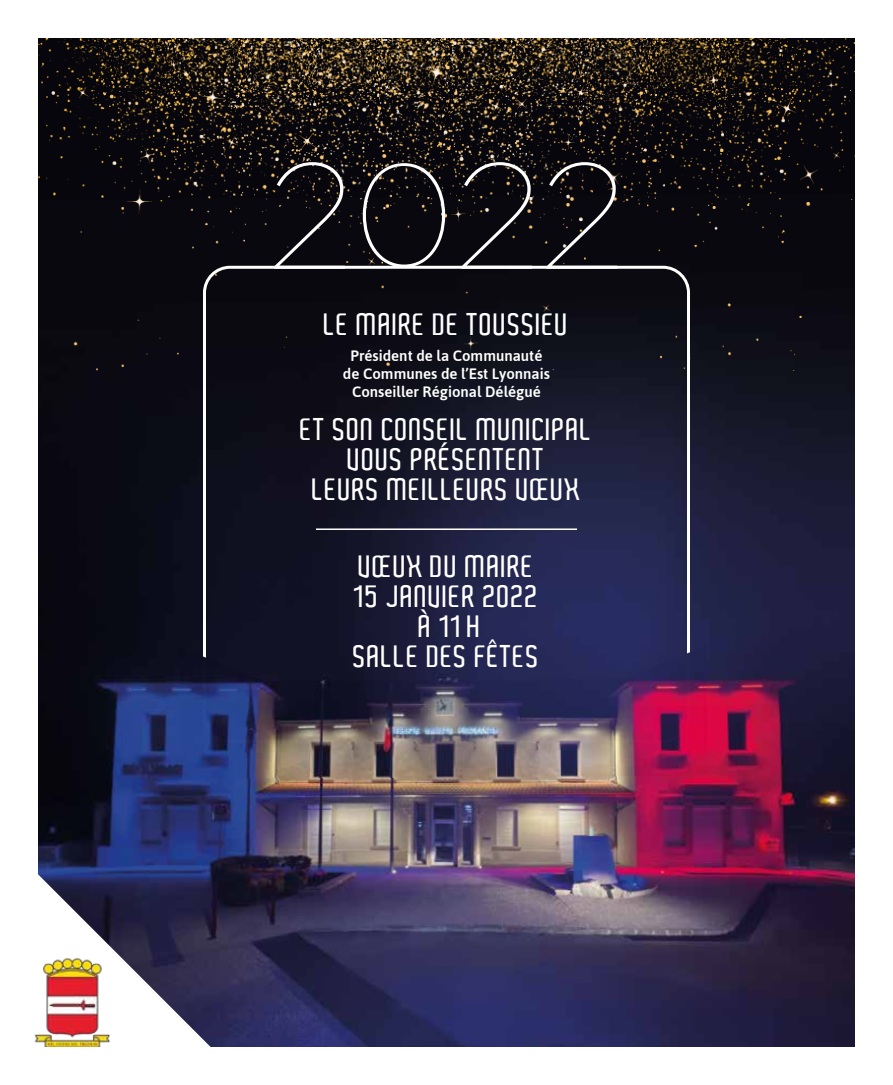
<style>
.page{position:relative;width:893px;height:1085px;background:#fff}
.page>*{position:absolute;margin:0;border:0;box-sizing:border-box;transform-origin:0 0}
.t1{font:100 150px "Gotham";color:#fff}
.t2{font:600 30px/30px "Aldo";letter-spacing:.03em;color:#fff;text-align:center}
.t3{font:500 15px/18px "Asap";color:#fff;text-align:center}
.s1{font-size:144px}
</style>
<div class="page">
<img style="left:38px;top:370px;width:817px;height:676px">
<img style="left:38px;top:38px;width:817px;height:332px">
<svg style="left:38px;top:836px;width:211px;height:211px"></svg>
<img style="left:34px;top:952px;width:97px;height:94px">
<hr style="left:316px;top:528px;width:261px;height:2px;background:#fff">
<div style="left:203px;top:266px;width:487px;height:477px;border:3px solid #fff;border-radius:26px"></div>
<img style="left:179px;top:645px;width:528px;height:134px">
<h1 class="t1" style="left:268px;top:123px;width:359px">2<span class="s1">0</span>22</h1>
<p class="t2" style="left:324px;top:309px;width:246px">LE MAIRE DE TOUSSIEU</p>
<p class="t3" style="left:343px;top:346px;width:208px">Président de la Communauté de Communes de l’Est Lyonnais<br>Conseiller Régional Délégué</p>
<p class="t2" style="left:301px;top:414px;width:293px">ET SON CONSEIL MUNICIPAL<br>VOUS PRÉSENTENT<br>LEURS MEILLEURS VŒUX</p>
<p class="t2" style="left:353px;top:551px;width:187px">VŒUX DU MAIRE<br>15 JANVIER 2022<br>À 11H<br>SALLE DES FÊTES</p>
</div>
